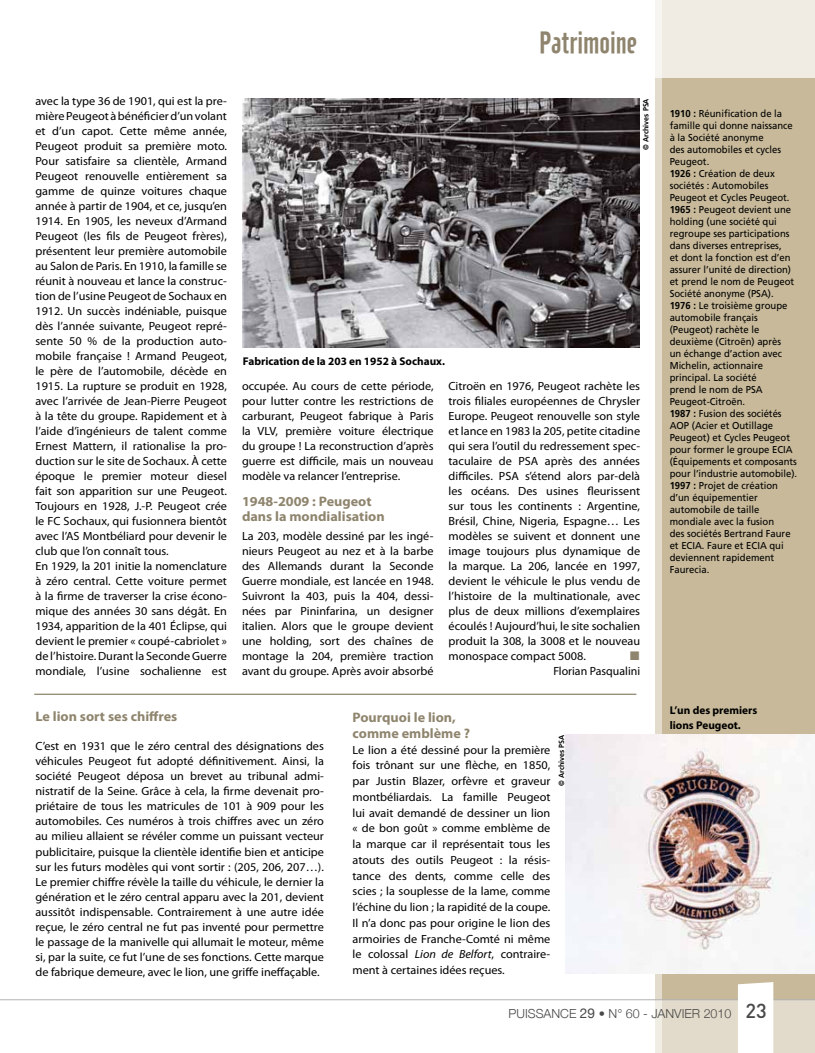
<style>
.page{position:relative;width:815px;height:1053px;background:#fff}
.page>*{position:absolute;margin:0;border:0;box-sizing:border-box;transform-origin:0 0}
.t1{font:30px "Cafeta";color:#8f856e}
.t2{font:500 20px "DIN";color:#484847}
.t3{font:700 13.75px/15px "Myriad Pro";color:#8f856e}
.t4{font:300 12.5px "Helvetica Neue";color:#484847}
.t5{font:11.88px/15px "Myriad Pro";color:#000;text-align:justify}
.t6{font:700 11.25px/15.1px "Myriad Pro";color:#000}
.t7{font:10px/12px "Frutiger";color:#000;scale:.95 1}
.t8{font:700 7.5px "Frutiger";color:#000;scale:.95 1}
.s1{font-style:italic}
.s2{font-weight:700}
.s3{font-weight:400;font-size:13.62px}
</style>
<div class="page">
<svg style="left:656px;top:78px;width:7px;height:921px;background:#dfd7c4"></svg>
<div style="left:663px;top:0;width:152px;height:1052px;background:#c7b999"></div>
<svg style="left:450px;top:1000px;width:365px;height:52px"></svg>
<div style="left:656px;top:0;width:159px;height:78px;background:#f0ece4"></div>
<hr style="left:0;top:999px;width:815px;height:1px;background:#b1b2b3">
<div style="left:737px;top:982px;width:36px;height:70px;background:#fff"></div>
<hr style="left:34px;top:693px;width:602px;height:1px;background:#8f856e">
<img style="left:566px;top:734px;width:249px;height:239px">
<img style="left:243px;top:98px;width:397px;height:249px">
<h1 class="t1" style="left:539px;top:26px;width:100px">Patrimoine</h1>
<p class="t5" style="left:35px;top:93px;width:193px;text-align:left">avec la type 36 de 1901, qui est la pre&shy;mière Peugeot à bénéficier d’un volant et d’un capot. Cette même année, Peugeot produit sa première moto.<br>Pour satisfaire sa clientèle, Armand Peugeot renouvelle entièrement sa gamme de quinze voitures chaque année à partir de 1904, et ce, jusqu’en 1914. En 1905, les neveux d’Armand Peugeot (les fils de Peugeot frères), présentent leur première automobile au Salon de Paris. En 1910, la famille se réunit à nouveau et lance la construc&shy;tion de l’usine Peugeot de Sochaux en 1912. Un succès indéniable, puisque dès l’année suivante, Peugeot repré&shy;sente 50 % de la production auto&shy;mobile française ! Armand Peugeot, le père de l’automobile, décède en 1915. La rupture se produit en 1928, avec l’arrivée de Jean-Pierre Peugeot à la tête du groupe. Rapidement et à l’aide d’ingénieurs de talent comme Ernest Mattern, il rationalise la pro&shy;duction sur le site de Sochaux. À cette époque le premier moteur diesel fait son apparition sur une Peugeot.<br>Toujours en 1928, J.-P. Peugeot crée le FC Sochaux, qui fusionnera bientôt avec l’AS Montbéliard pour devenir le club que l’on connaît tous.<br>En 1929, la 201 initie la nomenclature à zéro central. Cette voiture permet à la firme de traverser la crise écono&shy;mique des années 30 sans dégât. En 1934, apparition de la 401 Éclipse, qui devient le premier « coupé-cabriolet » de l’histoire. Durant la Seconde Guerre mondiale, l’usine sochalienne est</p>
<p class="t6" style="left:243px;top:353px;width:204px">Fabrication de la 203 en 1952 à Sochaux.</p>
<p class="t8" style="left:642px;top:149px;width:55px;rotate:-90deg">© Archives PSA</p>
<p class="t5" style="left:242px;top:378px;width:193px">occupée. Au cours de cette période, pour lutter contre les restrictions de carburant, Peugeot fabrique à Paris la VLV, première voiture électrique du groupe ! La reconstruction d’après guerre est difficile, mais un nouveau modèle va relancer l’entreprise.</p>
<p class="t3" style="left:242px;top:493px;width:144px">1948-2009 : Peugeot dans la mondialisation</p>
<p class="t5" style="left:242px;top:528px;width:193px">La 203, modèle dessiné par les ingé&shy;nieurs Peugeot au nez et à la barbe des Allemands durant la Seconde Guerre mondiale, est lancée en 1948.<br>Suivront la 403, puis la 404, dessi&shy;nées par Pininfarina, un designer italien. Alors que le groupe devient une holding, sort des chaînes de montage la 204, première traction avant du groupe. Après avoir absorbé</p>
<p class="t5" style="left:449px;top:378px;width:193px">Citroën en 1976, Peugeot rachète les</p>
<p class="t5" style="left:449px;top:393px;width:193px">trois filiales européennes de Chrysler</p>
<p class="t5" style="left:449px;top:408px;width:193px">Europe. Peugeot renouvelle son style</p>
<p class="t5" style="left:449px;top:423px;width:193px">et lance en 1983 la 205, petite citadine</p>
<p class="t5" style="left:449px;top:438px;width:193px">qui sera l’outil du redressement spec-</p>
<p class="t5" style="left:449px;top:453px;width:193px">taculaire de PSA après des années</p>
<p class="t5" style="left:449px;top:468px;width:193px">difficiles. PSA s’étend alors par-delà</p>
<p class="t5" style="left:449px;top:483px;width:193px">les océans. Des usines fleurissent</p>
<p class="t5" style="left:449px;top:498px;width:193px">sur tous les continents : Argentine,</p>
<p class="t5" style="left:449px;top:513px;width:193px">Brésil, Chine, Nigeria, Espagne… Les</p>
<p class="t5" style="left:449px;top:528px;width:193px">modèles se suivent et donnent une</p>
<p class="t5" style="left:449px;top:543px;width:193px">image toujours plus dynamique de</p>
<p class="t5" style="left:449px;top:558px;width:193px">la marque. La 206, lancée en 1997,</p>
<p class="t5" style="left:449px;top:573px;width:193px">devient le véhicule le plus vendu de</p>
<p class="t5" style="left:449px;top:588px;width:193px">l’histoire de la multinationale, avec</p>
<p class="t5" style="left:449px;top:603px;width:193px">plus de deux millions d’exemplaires</p>
<p class="t5" style="left:449px;top:618px;width:193px">écoulés ! Aujourd’hui, le site sochalien</p>
<p class="t5" style="left:449px;top:633px;width:193px">produit la 308, la 3008 et le nouveau</p>
<p class="t5" style="left:449px;top:648px;width:139px">monospace compact 5008.</p>
<p class="t5" style="left:553px;top:663px;width:88px">Florian Pasqualini</p>
<p class="t3" style="left:35px;top:708px;width:143px">Le lion sort ses chiffres</p>
<p class="t5" style="left:35px;top:738px;width:290px">C’est en 1931 que le zéro central des désignations des véhicules Peugeot fut adopté définitivement. Ainsi, la société Peugeot déposa un brevet au tribunal admi&shy;nistratif de la Seine. Grâce à cela, la firme devenait pro&shy;priétaire de tous les matricules de 101 à 909 pour les automobiles. Ces numéros à trois chiffres avec un zéro au milieu allaient se révéler comme un puissant vecteur publicitaire, puisque la clientèle identifie bien et anticipe sur les futurs modèles qui vont sortir : (205, 206, 207…).<br>Le premier chiffre révèle la taille du véhicule, le dernier la génération et le zéro central apparu avec la 201, devient aussitôt indispensable. Contrairement à une autre idée reçue, le zéro central ne fut pas inventé pour permettre le passage de la manivelle qui allumait le moteur, même si, par la suite, ce fut l’une de ses fonctions. Cette marque de fabrique demeure, avec le lion, une griffe ineffaçable.</p>
<p class="t3" style="left:353px;top:709px;width:119px;line-height:15.8px">Pourquoi le lion, comme emblème ?</p>
<p class="t5" style="left:353px;top:741px;width:199px;line-height:15.8px">Le lion a été dessiné pour la première fois trônant sur une flèche, en 1850, par Justin Blazer, orfèvre et graveur montbéliardais. La famille Peugeot lui avait demandé de dessiner un lion « de bon goût » comme emblème de la marque car il représentait tous les atouts des outils Peugeot : la résis&shy;tance des dents, comme celle des scies ; la souplesse de la lame, comme l’échine du lion ; la rapidité de la coupe.<br>Il n’a donc pas pour origine le lion des armoiries de Franche-Comté ni même le colossal <span class="s1">Lion de Belfort</span>, contraire&shy;ment à certaines idées reçues.</p>
<p class="t8" style="left:557px;top:785px;width:55px;rotate:-90deg">© Archives PSA</p>
<p class="t7" style="left:670px;top:107px;width:136px"><span class="s2">1910 :</span> Réunification de la famille qui donne naissance à la Société anonyme<br>des automobiles et cycles<br>Peugeot.<br><span class="s2">1926 :</span> Création de deux sociétés : Automobiles<br>Peugeot et Cycles Peugeot.<br><span class="s2">1965 :</span> Peugeot devient une holding (une société qui regroupe ses participations dans diverses entreprises,<br>et dont la fonction est d’en assurer l’unité de direction) et prend le nom de Peugeot<br>Société anonyme (PSA).<br><span class="s2">1976 :</span> Le troisième groupe automobile français (Peugeot) rachète le deuxième (Citroën) après<br>un échange d’action avec<br>Michelin, actionnaire principal. La société<br>prend le nom de PSA<br>Peugeot-Citroën.<br><span class="s2">1987 :</span> Fusion des sociétés<br>AOP (Acier et Outillage<br>Peugeot) et Cycles Peugeot pour former le groupe ECIA (Équipements et composants pour l’industrie automobile).<br><span class="s2">1997 :</span> Projet de création d’un équipementier automobile de taille mondiale avec la fusion<br>des sociétés Bertrand Faure et ECIA. Faure et ECIA qui deviennent rapidement<br>Faurecia.</p>
<p class="t6" style="left:670px;top:702px;width:89px">L’un des premiers lions Peugeot.</p>
<p class="t4" style="left:509px;top:1005px;width:224px">PUISSANCE <span class="s3">29</span> • N° 60 - JANVIER 2010</p>
<h2 class="t2" style="left:746px;top:997px;width:23px">23</h2>
</div>
